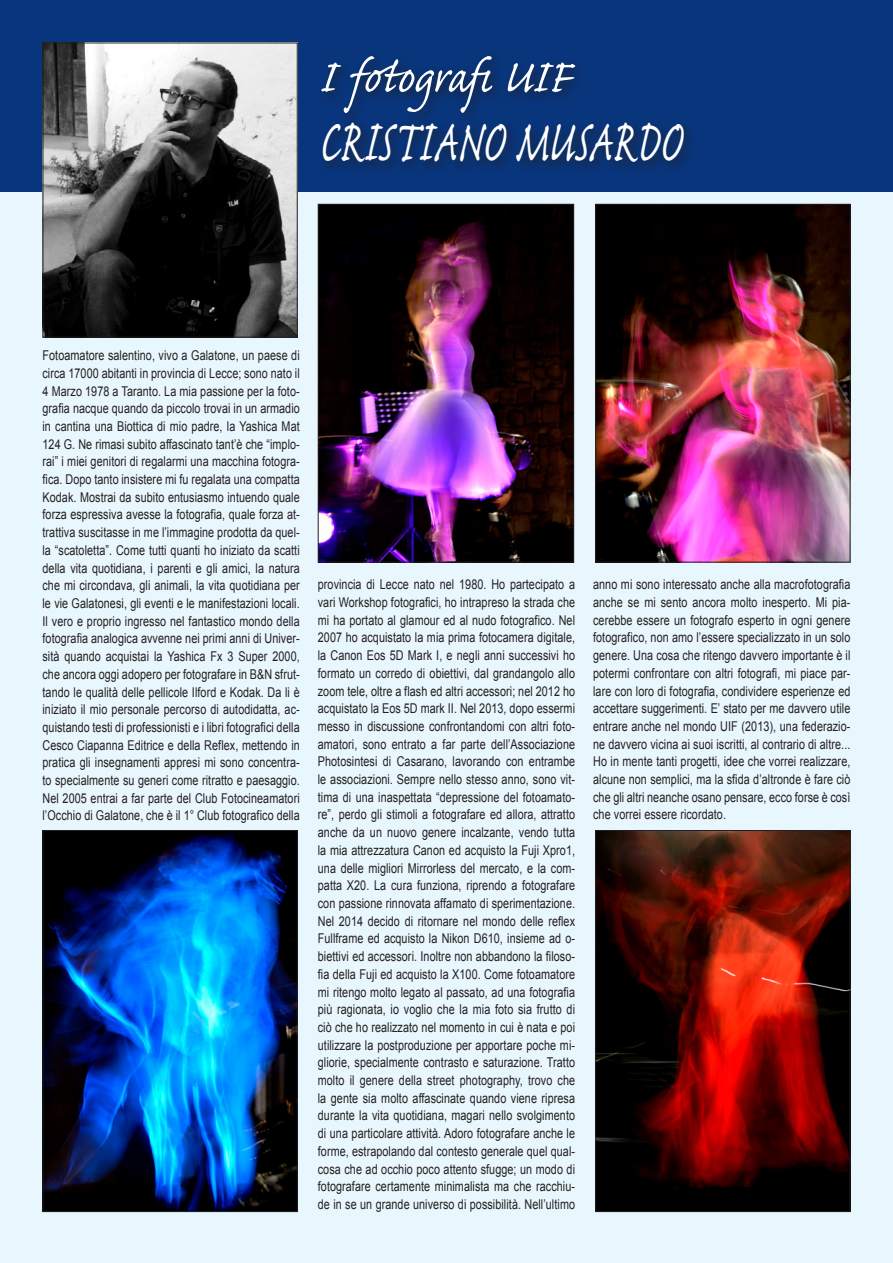
<style>
.page{position:relative;width:893px;height:1263px;background:#fff}
.page>*{position:absolute;margin:0;border:0;box-sizing:border-box;transform-origin:0 0}
.t1{font:76.5px "Caflisch Script Pro";color:#fff;scale:.65 1}
.t2{font:60px "Caflisch Script Pro";color:#fff;scale:.93 1}
.gazzettino_ok{font:13.5px/17.7px "Arial";letter-spacing:.005em;color:#231f20;text-align:justify;scale:.8 1}
</style>
<div class="page">
<div style="left:0;top:169px;width:893px;height:1094px;background:#e8f6fd"></div>
<div style="left:0;top:0;width:893px;height:191px;background:#08357c"></div>
<img style="left:45px;top:45px;width:251px;height:291px">
<div style="left:43px;top:43px;width:255px;height:295px;border:1px solid #231f20"></div>
<img style="left:320px;top:206px;width:252px;height:354px">
<div style="left:318px;top:204px;width:256px;height:358px;border:1px solid #231f20"></div>
<img style="left:597px;top:206px;width:251px;height:354px">
<div style="left:595px;top:204px;width:255px;height:358px;border:1px solid #231f20"></div>
<img style="left:45px;top:832px;width:251px;height:378px">
<div style="left:43px;top:830px;width:255px;height:382px;border:1px solid #231f20"></div>
<img style="left:597px;top:832px;width:251px;height:378px">
<div style="left:595px;top:830px;width:255px;height:382px;border:1px solid #231f20"></div>
<div style="left:317px;top:51px;width:271px;height:75px;background:#231f20;opacity:.75"></div>
<div style="left:318px;top:118px;width:379px;height:57px;background:#231f20;opacity:.75"></div>
<p class="t2" style="left:319px;top:46px;width:272px">I fotografi UIF</p>
<p class="t1" style="left:319px;top:102px;width:559px">CRISTIANO MUSARDO</p>
<p class="gazzettino_ok" style="left:43px;top:347px;width:323px">Fotoamatore salentino, vivo a Galatone, un paese di circa 17000 abitanti in provincia di Lecce; sono nato il 4 Marzo 1978 a Taranto. La mia passione per la foto&shy;grafia nacque quando da piccolo trovai in un armadio in cantina una Biottica di mio padre, la Yashica Mat 124 G. Ne rimasi subito affascinato tant’è che “implo&shy;rai” i miei genitori di regalarmi una macchina fotogra&shy;fica. Dopo tanto insistere mi fu regalata una compatta Kodak. Mostrai da subito entusiasmo intuendo quale forza espressiva avesse la fotografia, quale forza at&shy;trattiva suscitasse in me l’immagine prodotta da quel&shy;la “scatoletta”. Come tutti quanti ho iniziato da scatti della vita quotidiana, i parenti e gli amici, la natura che mi circondava, gli animali, la vita quotidiana per le vie Galatonesi, gli eventi e le manifestazioni locali.<br>Il vero e proprio ingresso nel fantastico mondo della fotografia analogica avvenne nei primi anni di Univer&shy;sità quando acquistai la Yashica Fx 3 Super 2000, che ancora oggi adopero per fotografare in B&amp;N sfrut&shy;tando le qualità delle pellicole Ilford e Kodak. Da li è iniziato il mio personale percorso di autodidatta, ac&shy;quistando testi di professionisti e i libri fotografici della Cesco Ciapanna Editrice e della Reflex, mettendo in pratica gli insegnamenti appresi mi sono concentra&shy;to specialmente su generi come ritratto e paesaggio.<br>Nel 2005 entrai a far parte del Club Fotocineamatori l’Occhio di Galatone, che è il 1° Club fotografico della</p>
<p class="gazzettino_ok" style="left:318px;top:576px;width:323px">provincia di Lecce nato nel 1980. Ho partecipato a vari Workshop fotografici, ho intrapreso la strada che mi ha portato al glamour ed al nudo fotografico. Nel 2007 ho acquistato la mia prima fotocamera digitale, la Canon Eos 5D Mark I, e negli anni successivi ho formato un corredo di obiettivi, dal grandangolo allo zoom tele, oltre a flash ed altri accessori; nel 2012 ho acquistato la Eos 5D mark II. Nel 2013, dopo essermi messo in discussione confrontandomi con altri foto&shy;amatori, sono entrato a far parte dell’Associazione Photosintesi di Casarano, lavorando con entrambe le associazioni. Sempre nello stesso anno, sono vit&shy;tima di una inaspettata “depressione del fotoamato&shy;re”, perdo gli stimoli a fotografare ed allora, attratto anche da un nuovo genere incalzante, vendo tutta la mia attrezzatura Canon ed acquisto la Fuji Xpro1, una delle migliori Mirrorless del mercato, e la com&shy;patta X20. La cura funziona, riprendo a fotografare con passione rinnovata affamato di sperimentazione.<br>Nel 2014 decido di ritornare nel mondo delle reflex Fullframe ed acquisto la Nikon D610, insieme ad o&shy;biettivi ed accessori. Inoltre non abbandono la filoso&shy;fia della Fuji ed acquisto la X100. Come fotoamatore mi ritengo molto legato al passato, ad una fotografia più ragionata, io voglio che la mia foto sia frutto di ciò che ho realizzato nel momento in cui è nata e poi utilizzare la postproduzione per apportare poche mi&shy;gliorie, specialmente contrasto e saturazione. Tratto molto il genere della street photography, trovo che la gente sia molto affascinate quando viene ripresa durante la vita quotidiana, magari nello svolgimento di una particolare attività. Adoro fotografare anche le forme, estrapolando dal contesto generale quel qual&shy;cosa che ad occhio poco attento sfugge; un modo di fotografare certamente minimalista ma che racchiu&shy;de in se un grande universo di possibilità. Nell’ultimo</p>
<p class="gazzettino_ok" style="left:593px;top:576px;width:323px">anno mi sono interessato anche alla macrofotografia anche se mi sento ancora molto inesperto. Mi pia&shy;cerebbe essere un fotografo esperto in ogni genere fotografico, non amo l’essere specializzato in un solo genere. Una cosa che ritengo davvero importante è il potermi confrontare con altri fotografi, mi piace par&shy;lare con loro di fotografia, condividere esperienze ed accettare suggerimenti. E’ stato per me davvero utile entrare anche nel mondo UIF (2013), una federazio&shy;ne davvero vicina ai suoi iscritti, al contrario di altre...<br>Ho in mente tanti progetti, idee che vorrei realizzare, alcune non semplici, ma la sfida d’altronde è fare ciò che gli altri neanche osano pensare, ecco forse è così che vorrei essere ricordato.</p>
</div>
